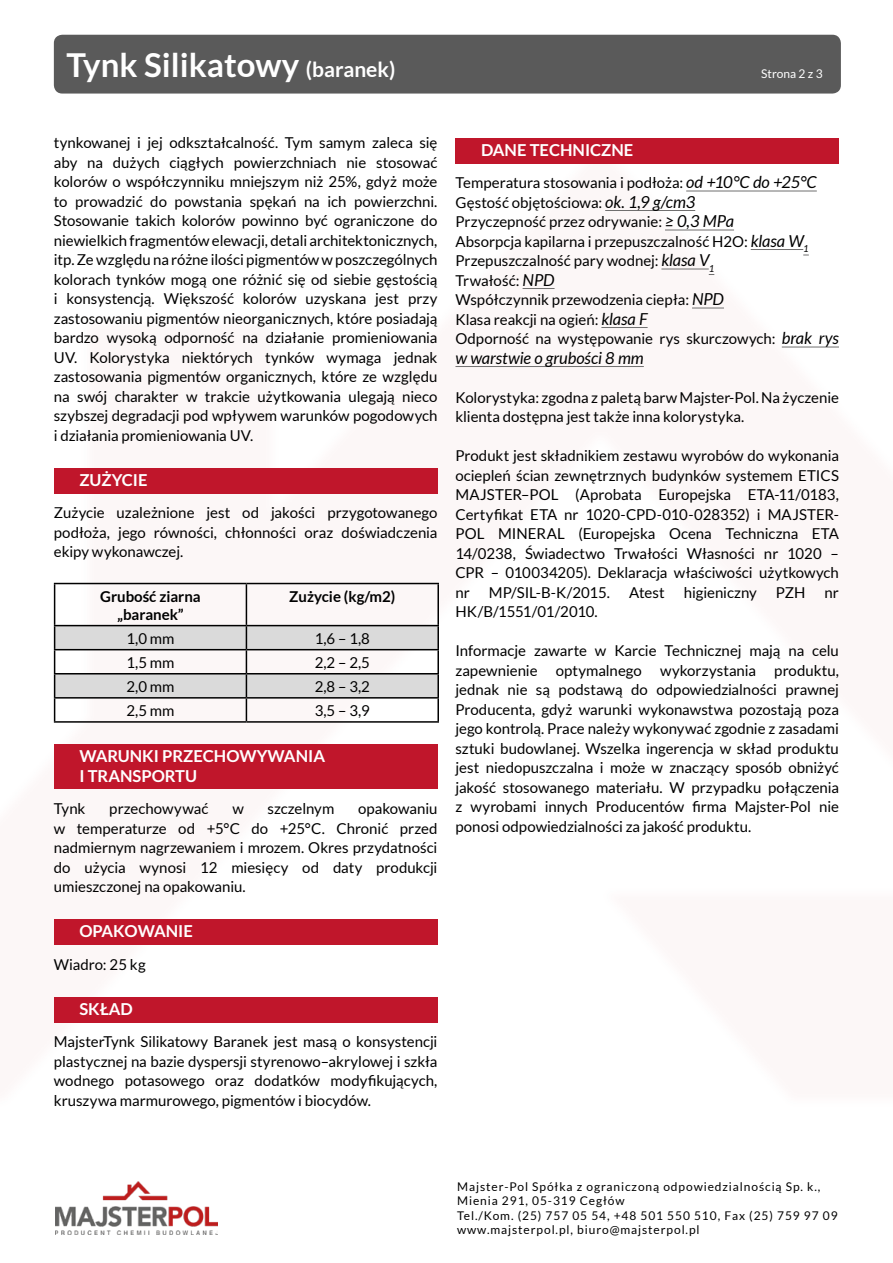
<style>
.page{position:relative;width:893px;height:1263px;background:#fff}
.page>*{position:absolute;margin:0;border:0;box-sizing:border-box;transform-origin:0 0}
.t1{font:700 33px "Lato";color:#fff}
.t2{font:700 16.5px/19.8px "Lato";color:#fff}
.t3{font:italic 16.5px "Lato";letter-spacing:-.005em;color:#000}
.t4{font:15px/19.5px "Lato";color:#000;text-align:justify}
.t5{font:700 15px/18px "Lato";color:#000;text-align:center}
.t6{font:15px "Lato";letter-spacing:-.02em;color:#000}
.t7{font:12px/14.4px "Lato";letter-spacing:.075em;color:#000}
.t8{font:12px "Lato";color:#fff}
.s1{font-size:21px}
.s2{font-style:italic;font-size:16.5px}
</style>
<div class="page">
<div style="left:54px;top:35px;width:787px;height:59px;background:#5a5a5a;border-radius:9px"></div>
<img style="left:55px;top:1181px;width:162px;height:53px">
<div style="left:54px;top:468px;width:383px;height:25px;background:#c0162b"></div>
<div style="left:54px;top:744px;width:383px;height:45px;background:#c0162b"></div>
<div style="left:54px;top:920px;width:383px;height:25px;background:#c0162b"></div>
<div style="left:54px;top:997px;width:383px;height:25px;background:#c0162b"></div>
<hr style="left:54px;top:583px;width:192px;height:1px;background:#000">
<hr style="left:54px;top:584px;width:1px;height:41px;background:#000">
<hr style="left:246px;top:583px;width:193px;height:1px;background:#000">
<hr style="left:246px;top:584px;width:1px;height:41px;background:#000">
<hr style="left:437px;top:584px;width:2px;height:41px;background:#000">
<hr style="left:54px;top:625px;width:192px;height:1px;background:#000">
<hr style="left:246px;top:625px;width:193px;height:1px;background:#000">
<hr style="left:437px;top:626px;width:2px;height:23px;background:#000">
<hr style="left:246px;top:649px;width:193px;height:1px;background:#000">
<hr style="left:437px;top:650px;width:2px;height:23px;background:#000">
<hr style="left:246px;top:673px;width:193px;height:1px;background:#000">
<hr style="left:437px;top:674px;width:2px;height:23px;background:#000">
<hr style="left:246px;top:697px;width:193px;height:2px;background:#000">
<svg style="left:54px;top:626px;width:384px;height:95px"></svg>
<hr style="left:437px;top:699px;width:2px;height:22px;background:#000">
<hr style="left:54px;top:721px;width:192px;height:2px;background:#000">
<hr style="left:246px;top:721px;width:193px;height:2px;background:#000">
<div style="left:455px;top:138px;width:384px;height:25px;background:#c0162b"></div>
<hr style="left:686px;top:191px;width:131px;height:1px;background:#706f6f">
<hr style="left:605px;top:210px;width:90px;height:1px;background:#706f6f">
<hr style="left:665px;top:230px;width:69px;height:1px;background:#706f6f">
<hr style="left:751px;top:249px;width:52px;height:1px;background:#706f6f">
<hr style="left:661px;top:269px;width:48px;height:1px;background:#706f6f">
<hr style="left:523px;top:288px;width:32px;height:1px;background:#706f6f">
<hr style="left:692px;top:308px;width:32px;height:1px;background:#706f6f">
<hr style="left:601px;top:327px;width:47px;height:1px;background:#706f6f">
<hr style="left:782px;top:347px;width:57px;height:1px;background:#706f6f">
<hr style="left:455px;top:366px;width:189px;height:1px;background:#706f6f">
<h1 class="t1" style="left:67px;top:46px;width:330px">Tynk Silikatowy <span class="s1">(baranek)</span></h1>
<p class="t8" style="left:761px;top:67px;width:63px">Strona 2 z 3</p>
<p class="t4" style="left:54px;top:133px;width:385px">tynkowanej i jej odkształcalność. Tym samym zaleca się aby na dużych ciągłych powierzchniach nie stosować kolorów o współczynniku mniejszym niż 25%, gdyż może to prowadzić do powstania spękań na ich powierzchni.<br>Stosowanie takich kolorów powinno być ograniczone do niewielkich fragmentów elewacji, detali architektonicznych, itp. Ze względu na różne ilości pigmentów w poszczególnych kolorach tynków mogą one różnić się od siebie gęstością i konsystencją. Większość kolorów uzyskana jest przy zastosowaniu pigmentów nieorganicznych, które posiadają bardzo wysoką odporność na działanie promieniowania UV. Kolorystyka niektórych tynków wymaga jednak zastosowania pigmentów organicznych, które ze względu na swój charakter w trakcie użytkowania ulegają nieco szybszej degradacji pod wpływem warunków pogodowych i działania promieniowania UV.</p>
<p class="t2" style="left:79px;top:470px;width:70px">ZUŻYCIE</p>
<p class="t4" style="left:54px;top:503px;width:385px">Zużycie uzależnione jest od jakości przygotowanego podłoża, jego równości, chłonności oraz doświadczenia ekipy wykonawczej.</p>
<p class="t5" style="left:100px;top:587px;width:102px">Grubość ziarna „baranek”</p>
<p class="t5" style="left:289px;top:587px;width:108px">Zużycie (kg/m2)</p>
<p class="t4" style="left:126px;top:628px;width:50px">1,0 mm</p>
<p class="t4" style="left:315px;top:628px;width:57px">1,6 – 1,8</p>
<p class="t4" style="left:126px;top:652px;width:50px">1,5 mm</p>
<p class="t4" style="left:315px;top:652px;width:57px">2,2 – 2,5</p>
<p class="t4" style="left:126px;top:676px;width:50px">2,0 mm</p>
<p class="t4" style="left:315px;top:676px;width:57px">2,8 – 3,2</p>
<p class="t4" style="left:126px;top:701px;width:50px">2,5 mm</p>
<p class="t4" style="left:315px;top:701px;width:57px">3,5 – 3,9</p>
<p class="t2" style="left:79px;top:746px;width:247px">WARUNKI PRZECHOWYWANIA<br>I TRANSPORTU</p>
<p class="t4" style="left:54px;top:799px;width:33px">Tynk</p>
<p class="t4" style="left:109px;top:799px;width:101px">przechowywać</p>
<p class="t4" style="left:232px;top:799px;width:13px">w</p>
<p class="t4" style="left:268px;top:799px;width:68px">szczelnym</p>
<p class="t4" style="left:54px;top:799px;width:385px;text-indent:304px">opakowaniu w temperaturze od +5°C do +25°C. Chronić przed nadmiernym nagrzewaniem i mrozem. Okres przydatności do użycia wynosi 12 miesięcy od daty produkcji umieszczonej na opakowaniu.</p>
<p class="t2" style="left:79px;top:921px;width:115px">OPAKOWANIE</p>
<p class="t4" style="left:54px;top:954px;width:93px">Wiadro: 25 kg</p>
<p class="t2" style="left:79px;top:999px;width:55px">SKŁAD</p>
<p class="t4" style="left:54px;top:1032px;width:385px">MajsterTynk Silikatowy Baranek jest masą o konsystencji plastycznej na bazie dyspersji styrenowo–akrylowej i szkła wodnego potasowego oraz dodatków modyfikujących, kruszywa marmurowego, pigmentów i biocydów.</p>
<p class="t2" style="left:481px;top:140px;width:154px">DANE TECHNICZNE</p>
<p class="t4" style="left:455px;top:173px;width:385px;text-align:left">Temperatura stosowania i podłoża: <span class="s2">od +10°C do +25°C </span>Gęstość objętościowa: <span class="s2">ok. 1,9 g/cm3<br></span>Przyczepność przez odrywanie: <span class="s2">≥ 0,3 MPa<br></span>Absorpcja kapilarna i przepuszczalność H2O: <span class="s2">klasa W</span><sub>1<br></sub>Przepuszczalność pary wodnej: <span class="s2">klasa V</span><sub>1<br></sub>Trwałość: <span class="s2">NPD<br></span>Współczynnik przewodzenia ciepła: <span class="s2">NPD<br></span>Klasa reakcji na ogień: <span class="s2">klasa F<br></span>Odporność na występowanie rys skurczowych: <span class="s2">brak rys</span></p>
<p class="t3" style="left:455px;top:348px;width:190px">w warstwie o grubości 8 mm</p>
<p class="t4" style="left:455px;top:387px;width:385px">Kolorystyka: zgodna z paletą barw Majster-Pol. Na życzenie klienta dostępna jest także inna kolorystyka.</p>
<p class="t4" style="left:455px;top:446px;width:385px">Produkt jest składnikiem zestawu wyrobów do wykonania ociepleń ścian zewnętrznych budynków systemem ETICS MAJSTER–POL (Aprobata Europejska ETA-11/0183, Certyfikat ETA nr 1020-CPD-010-028352) i MAJSTER-POL MINERAL (Europejska Ocena Techniczna ETA 14/0238, Świadectwo Trwałości Własności nr 1020 – CPR – 010034205). Deklaracja właściwości użytkowych nr</p>
<p class="t4" style="left:489px;top:582px;width:123px">MP/SIL-B-K/2015.</p>
<p class="t4" style="left:629px;top:582px;width:37px">Atest</p>
<p class="t4" style="left:684px;top:582px;width:75px">higieniczny</p>
<p class="t4" style="left:776px;top:582px;width:31px">PZH</p>
<p class="t4" style="left:825px;top:582px;width:16px">nr</p>
<p class="t6" style="left:455px;top:603px;width:144px">HK/B/1551/01/2010.</p>
<p class="t4" style="left:455px;top:641px;width:385px">Informacje zawarte w Karcie Technicznej mają na celu zapewnienie optymalnego wykorzystania produktu, jednak nie są podstawą do odpowiedzialności prawnej Producenta, gdyż warunki wykonawstwa pozostają poza jego kontrolą. Prace należy wykonywać zgodnie z zasadami sztuki budowlanej. Wszelka ingerencja w skład produktu jest niedopuszczalna i może w znaczący sposób obniżyć jakość stosowanego materiału. W przypadku połączenia z wyrobami innych Producentów firma Majster-Pol nie ponosi odpowiedzialności za jakość produktu.</p>
<p class="t7" style="left:457px;top:1179px;width:382px">Majster-Pol Spółka z ograniczoną odpowiedzialnością Sp. k., Mienia 291, 05-319 Cegłów<br>Tel./Kom. (25) 757 05 54, +48 501 550 510, Fax (25) 759 97 09 www.majsterpol.pl, biuro@majsterpol.pl</p>
</div>
